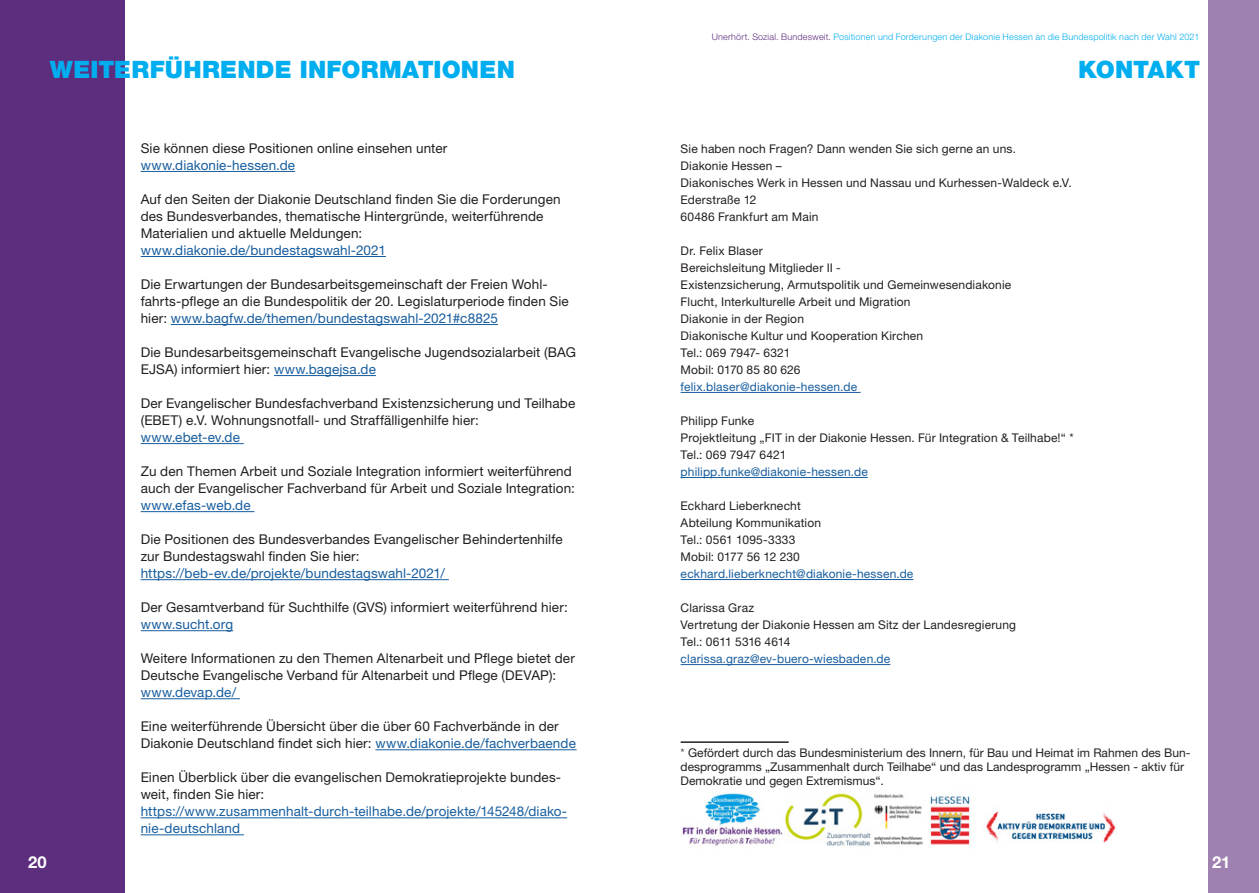
<style>
.page{position:relative;width:1259px;height:893px;background:#fff}
.page>*{position:absolute;margin:0;border:0;box-sizing:border-box;transform-origin:0 0}
._31_Lead_Subheadline{font:900 24px "Helvetica Neue LT Std";letter-spacing:.01em;color:#00aeef}
._20_Lead_unsichtbar{font:900 24px "Helvetica Neue LT Std";color:#00aeef}
.t1{font:700 16.5px "Helvetica Neue LT Std";color:#fff}
._11_Fliesstext_9pt_4{font:13.5px/17px "Helvetica Neue LT Std";letter-spacing:.01em;color:#231f20}
._11_Fliesstext_9pt_4-2{font:13.5px/17px "Helvetica Neue LT Std";letter-spacing:.01em;color:#175d9e}
._11_Fliesstext_9pt_4-3{font:12px/17px "Helvetica Neue LT Std";letter-spacing:.01em;color:#231f20}
.t2{font:300 9px "Helvetica Neue LT Std";letter-spacing:.025em;color:#00aeef}
.s1{color:#175d9e}
.s2{color:#231f20}
.s3{color:#5e2e7e}
.s4{font-weight:300}
</style>
<div class="page">
<div style="left:1208px;top:0;width:51px;height:893px;background:#9e81b1"></div>
<div style="left:0;top:0;width:125px;height:893px;background:#5e2e7e"></div>
<hr style="left:141px;top:171px;width:154px;height:1px;background:#175d9e">
<hr style="left:141px;top:256px;width:245px;height:1px;background:#175d9e">
<hr style="left:171px;top:324px;width:327px;height:1px;background:#175d9e">
<hr style="left:274px;top:375px;width:102px;height:1px;background:#175d9e">
<hr style="left:141px;top:443px;width:103px;height:1px;background:#175d9e">
<hr style="left:141px;top:511px;width:113px;height:1px;background:#175d9e">
<hr style="left:141px;top:579px;width:308px;height:1px;background:#175d9e">
<hr style="left:141px;top:630px;width:92px;height:1px;background:#175d9e">
<hr style="left:141px;top:698px;width:99px;height:1px;background:#175d9e">
<hr style="left:375px;top:749px;width:201px;height:1px;background:#175d9e">
<hr style="left:141px;top:817px;width:426px;height:1px;background:#175d9e">
<hr style="left:141px;top:834px;width:103px;height:1px;background:#175d9e">
<hr style="left:680px;top:392px;width:180px;height:1px;background:#175d9e">
<hr style="left:680px;top:477px;width:188px;height:1px;background:#175d9e">
<hr style="left:680px;top:579px;width:233px;height:1px;background:#175d9e">
<hr style="left:680px;top:664px;width:210px;height:1px;background:#175d9e">
<hr style="left:680px;top:741px;width:108px;height:2px;background:#231f20">
<img style="left:682px;top:791px;width:434px;height:56px">
<p class="_31_Lead_Subheadline" style="left:50px;top:55px;width:466px">WEITERFÜHRENDE INFORMATIONEN</p>
<p class="_11_Fliesstext_9pt_4" style="left:141px;top:140px;width:308px">Sie können diese Positionen online einsehen unter <span class="s1">www.diakonie-hessen.de</span></p>
<p class="_11_Fliesstext_9pt_4" style="left:141px;top:191px;width:421px">Auf den Seiten der Diakonie Deutschland finden Sie die Forderungen des Bundesverbandes, thematische Hintergründe, weiterführende Materialien und aktuelle Meldungen: <span class="s1">www.diakonie.de/bundestagswahl-2021</span></p>
<p class="_11_Fliesstext_9pt_4" style="left:141px;top:276px;width:430px">Die Erwartungen der Bundesarbeitsgemeinschaft der Freien Wohl&shy;fahrts-pflege an die Bundespolitik der 20. Legislaturperiode finden Sie hier: <span class="s1">www.bagfw.de/themen/bundestagswahl-2021#c8825</span></p>
<p class="_11_Fliesstext_9pt_4" style="left:141px;top:344px;width:437px">Die Bundesarbeitsgemeinschaft Evangelische Jugendsozialarbeit (BAG<br>EJSA) informiert hier: <span class="s1">www.bagejsa.de</span></p>
<p class="_11_Fliesstext_9pt_4" style="left:141px;top:395px;width:436px">Der Evangelischer Bundesfachverband Existenzsicherung und Teilhabe (EBET) e.V. Wohnungsnotfall- und Straffälligenhilfe hier: <span class="s1">www.ebet-ev.de</span></p>
<p class="_11_Fliesstext_9pt_4" style="left:141px;top:463px;width:435px">Zu den Themen Arbeit und Soziale Integration informiert weiterführend auch der Evangelischer Fachverband für Arbeit und Soziale Integration: <span class="s1">www.efas-web.de</span></p>
<p class="_11_Fliesstext_9pt_4" style="left:141px;top:531px;width:423px">Die Positionen des Bundesverbandes Evangelischer Behindertenhilfe zur Bundestagswahl finden Sie hier: <span class="s1">https://beb-ev.de/projekte/bundestagswahl-2021/</span></p>
<p class="_11_Fliesstext_9pt_4" style="left:141px;top:599px;width:428px">Der Gesamtverband für Suchthilfe (GVS) informiert weiterführend hier: <span class="s1">www.sucht.org</span></p>
<p class="_11_Fliesstext_9pt_4" style="left:141px;top:650px;width:436px">Weitere Informationen zu den Themen Altenarbeit und Pflege bietet der<br>Deutsche Evangelische Verband für Altenarbeit und Pflege (DEVAP): <span class="s1">www.devap.de/</span></p>
<p class="_11_Fliesstext_9pt_4" style="left:141px;top:718px;width:437px">Eine weiterführende Übersicht über die über 60 Fachverbände in der<br>Diakonie Deutschland findet sich hier: <span class="s1">www.diakonie.de/fachverbaende</span></p>
<p class="_11_Fliesstext_9pt_4-2" style="left:141px;top:769px;width:428px"><span class="s2">Einen Überblick über die evangelischen Demokratieprojekte bundes&shy;weit, finden Sie hier: </span>https://www.zusammenhalt-durch-teilhabe.de/projekte/145248/diako&shy;nie-deutschland</p>
<p class="t2" style="left:711px;top:32px;width:489px"><span class="s3">Unerhört. Sozial. Bundesweit.</span> Positionen und Forderungen der Diakonie Hessen an die Bundespolitik nach der Wahl 2021</p>
<p class="_20_Lead_unsichtbar" style="left:1078px;top:55px;width:123px">KONTAKT</p>
<p class="_11_Fliesstext_9pt_4-3" style="left:680px;top:140px;width:393px">Sie haben noch Fragen? Dann wenden Sie sich gerne an uns.<br>Diakonie Hessen –<br>Diakonisches Werk in Hessen und Nassau und Kurhessen-Waldeck e.V.<br>Ederstraße 12<br>60486 Frankfurt am Main</p>
<p class="_11_Fliesstext_9pt_4-3" style="left:680px;top:242px;width:332px">Dr. Felix Blaser<br>Bereichsleitung Mitglieder II -<br>Existenzsicherung, Armutspolitik und Gemeinwesendiakonie Flucht, Interkulturelle Arbeit und Migration<br>Diakonie in der Region<br>Diakonische Kultur und Kooperation Kirchen<br>Tel.: 069 7947- 6321<br>Mobil: 0170 85 80 626<br><span class="s1">felix.blaser@diakonie-hessen.de</span></p>
<p class="_11_Fliesstext_9pt_4-3" style="left:680px;top:412px;width:395px">Philipp Funke<br>Projektleitung „FIT in der Diakonie Hessen. Für Integration &amp; Teilhabe!“<sup>1</sup>* Tel.: 069 7947 6421<br><span class="s1">philipp.funke@diakonie-hessen.de</span></p>
<p class="_11_Fliesstext_9pt_4-3" style="left:680px;top:497px;width:234px">Eckhard Lieberknecht<br>Abteilung Kommunikation<br>Tel.: 0561 1095-3333<br>Mobil: 0177 56 12 230 <span class="s1">eckhard.lieberknecht@diakonie-hessen.de</span></p>
<p class="_11_Fliesstext_9pt_4-3" style="left:680px;top:599px;width:337px">Clarissa Graz<br>Vertretung der Diakonie Hessen am Sitz der Landesregierung Tel.: 0611 5316 4614<br><span class="s1">clarissa.graz@ev-buero-wiesbaden.de</span></p>
<p class="_11_Fliesstext_9pt_4-3" style="left:680px;top:745px;width:511px;line-height:14.4px"><span class="s4">*</span> Gefördert durch das Bundesministerium des Innern, für Bau und Heimat im Rahmen des Bun&shy;desprogramms „Zusammenhalt durch Teilhabe“ und das Landesprogramm „Hessen - aktiv für<br>Demokratie und gegen Extremismus“.</p>
<p class="t1" style="left:28px;top:851px;width:20px">20</p>
<p class="t1" style="left:1212px;top:851px;width:20px">21</p>
</div>
